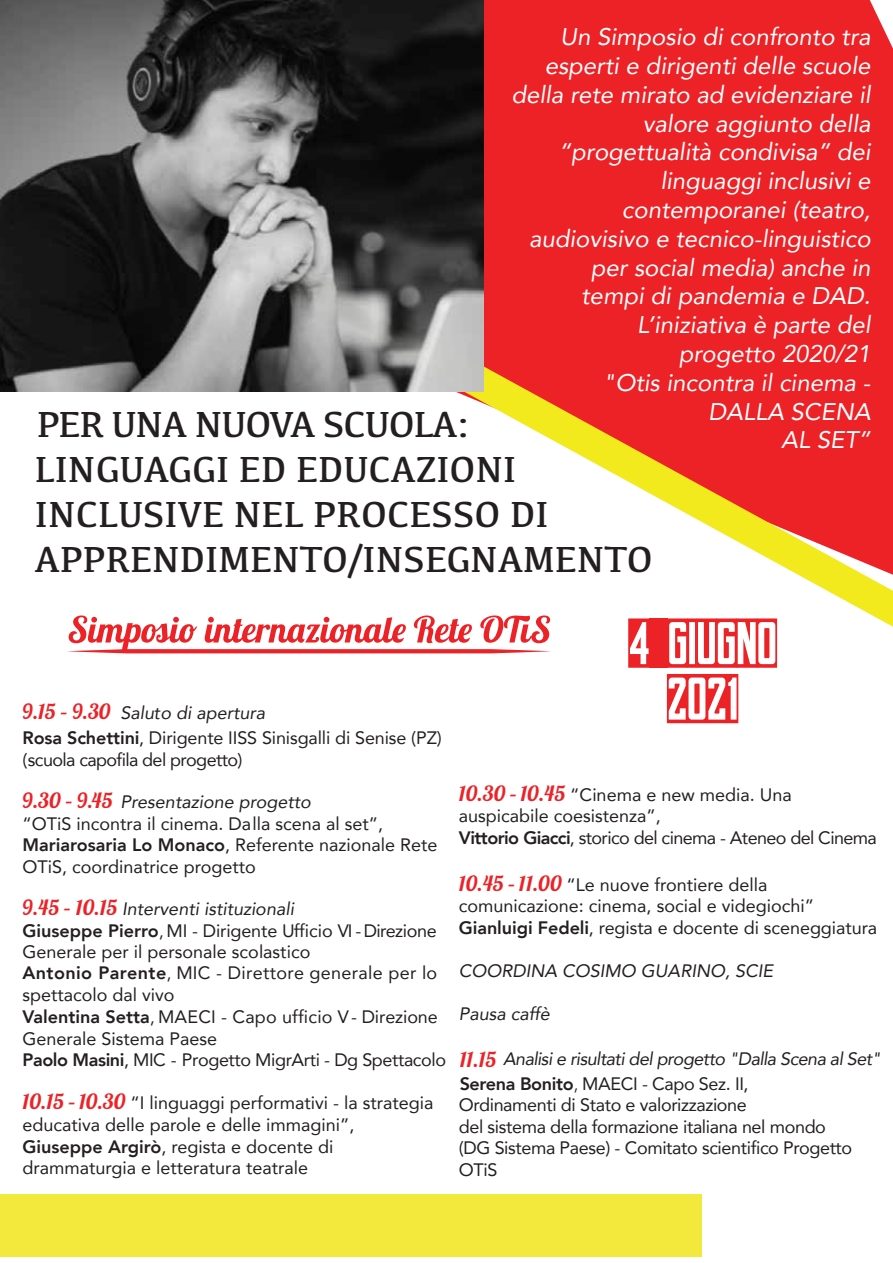
<style>
.page{position:relative;width:893px;height:1263px;background:#fff}
.page>*{position:absolute;margin:0;border:0;box-sizing:border-box;transform-origin:0 0}
.t1{font:61.5px "yorkwhiteletter";color:#ec2227}
.t2{font:37.5px/45px "Kefa";letter-spacing:.005em;color:#231f20}
.t3{font:italic 24px/28.8px "Avenir";color:#fff;text-align:right}
.t4{font:21px "Lobster 1.4";color:#ec2227}
.t5{font:18px/21.6px "Avenir";color:#231f20}
.t6{font:18px/21.6px "Avenir";letter-spacing:-.02em;color:#231f20}
.t7{font:italic 18px "Avenir";color:#231f20}
.t8{font:italic 18px "Avenir";letter-spacing:-.03em;color:#231f20}
.s1{font-family:"Lobster 1.4";font-style:normal;font-size:21px;color:#ec2227}
.s2{font-weight:800}
.s3{font-family:"Lobster 1.4";font-size:21px;color:#ec2227}
.s4{font-style:italic}
.s5{font-style:inherit}
.s6{font-weight:300}
</style>
<div class="page">
<div style="left:484px;top:0;width:409px;height:242px;background:#ec2227"></div>
<svg style="left:258px;top:242px;width:635px;height:412px"></svg>
<svg style="left:67px;top:615px;width:485px;height:38px"></svg>
<div style="left:0;top:1194px;width:701px;height:63px;background:#f2e93c"></div>
<img style="left:0;top:0;width:484px;height:392px">
<p class="t3" style="left:511px;top:22px;width:361px">Un Simposio di confronto tra esperti e dirigenti delle scuole della rete mirato ad evidenziare il valore aggiunto della “progettualità condivisa” dei linguaggi inclusivi e contemporanei (teatro, audiovisivo e tecnico-linguistico per social media) anche in<br>tempi di pandemia e DAD.<br>L’iniziativa è parte del<br>progetto 2020/21<br>"Otis incontra il cinema -<br>DALLA SCENA<br>AL SET”</p>
<h2 class="t2" style="left:35px;top:400px;width:619px">PER UNA NUOVA SCUOLA:<br>LINGUAGGI ED EDUCAZIONI<br>INCLUSIVE NEL PROCESSO DI<br>APPRENDIMENTO/INSEGNAMENTO</h2>
<p class="t7" style="left:23px;top:701px;width:244px"><span class="s1">9.15 – 9.30</span> Saluto di apertura</p>
<p class="t5" style="left:23px;top:726px;width:421px"><span class="s2">Rosa Schettini</span>, Dirigente IISS Sinisgalli di Senise (PZ) (scuola capofila del progetto)</p>
<p class="t5" style="left:23px;top:790px;width:417px"><span class="s3">9.30 – 9.45</span> <span class="s4">Presentazione progetto<br></span>“OTiS incontra il cinema. Dalla scena al set”, <span class="s2">Mariarosaria Lo Monaco</span>, Referente nazionale Rete OTiS, coordinatrice progetto</p>
<p class="t5" style="left:23px;top:897px;width:425px"><span class="s3">9.45 – 10.15</span> <span class="s4">Interventi istituzionali<br></span><span class="s2">Giuseppe Pierro</span><span class="s5">,</span> MI - Dirigente Ufficio VI - Direzione Generale per il personale scolastico<br><span class="s2">Antonio Parente</span><span class="s5">,</span> MIC - Direttore generale per lo spettacolo dal vivo<br><span class="s2">Valentina Setta</span><span class="s5">,</span> MAECI - Capo ufficio V- Direzione Generale Sistema Paese<br><span class="s2">Paolo Masini</span>, MIC - Progetto MigrArti - Dg Spettacolo</p>
<p class="t5" style="left:23px;top:1092px;width:412px"><span class="s3">10.15 – 10.30</span> “I linguaggi performativi - la strategia educativa delle parole e delle immagini”, <span class="s2">Giuseppe Argirò</span>, regista e docente di drammaturgia e letteratura teatrale</p>
<h1 class="t1" style="left:628px;top:606px;width:150px">4!!GIUGNO</h1>
<h1 class="t1" style="left:667px;top:662px;width:72px">2021</h1>
<p class="t5" style="left:459px;top:783px;width:420px"><span class="s3">10.30 – 10.45</span> “Cinema e new media. Una auspicabile coesistenza”,<br><span class="s2">Vittorio Giacci</span>, storico del cinema - Ateneo del Cinema</p>
<p class="t5" style="left:459px;top:873px;width:420px"><span class="s3">10.45 – 11.00</span> “Le nuove frontiere della comunicazione: cinema, social e videgiochi”<br><span class="s2">Gianluigi Fedeli</span>, regista e docente di sceneggiatura</p>
<p class="t7" style="left:459px;top:960px;width:316px">COORDINA COSIMO GUARINO, SCIE</p>
<p class="t7" style="left:459px;top:1003px;width:93px">Pausa caffè</p>
<p class="t4" style="left:460px;top:1046px;width:38px">11.15</p>
<p class="t6" style="left:459px;top:1072px;width:395px"><span class="s2">Serena Bonito</span><span class="s6">,</span> MAECI - Capo Sez. II,<br>Ordinamenti di Stato e valorizzazione<br>del sistema della formazione italiana nel mondo (DG Sistema Paese) - Comitato scientifico Progetto OTiS</p>
<p class="t8" style="left:503px;top:1048px;width:379px">Analisi e risultati del progetto "Dalla Scena al Set"</p>
</div>
